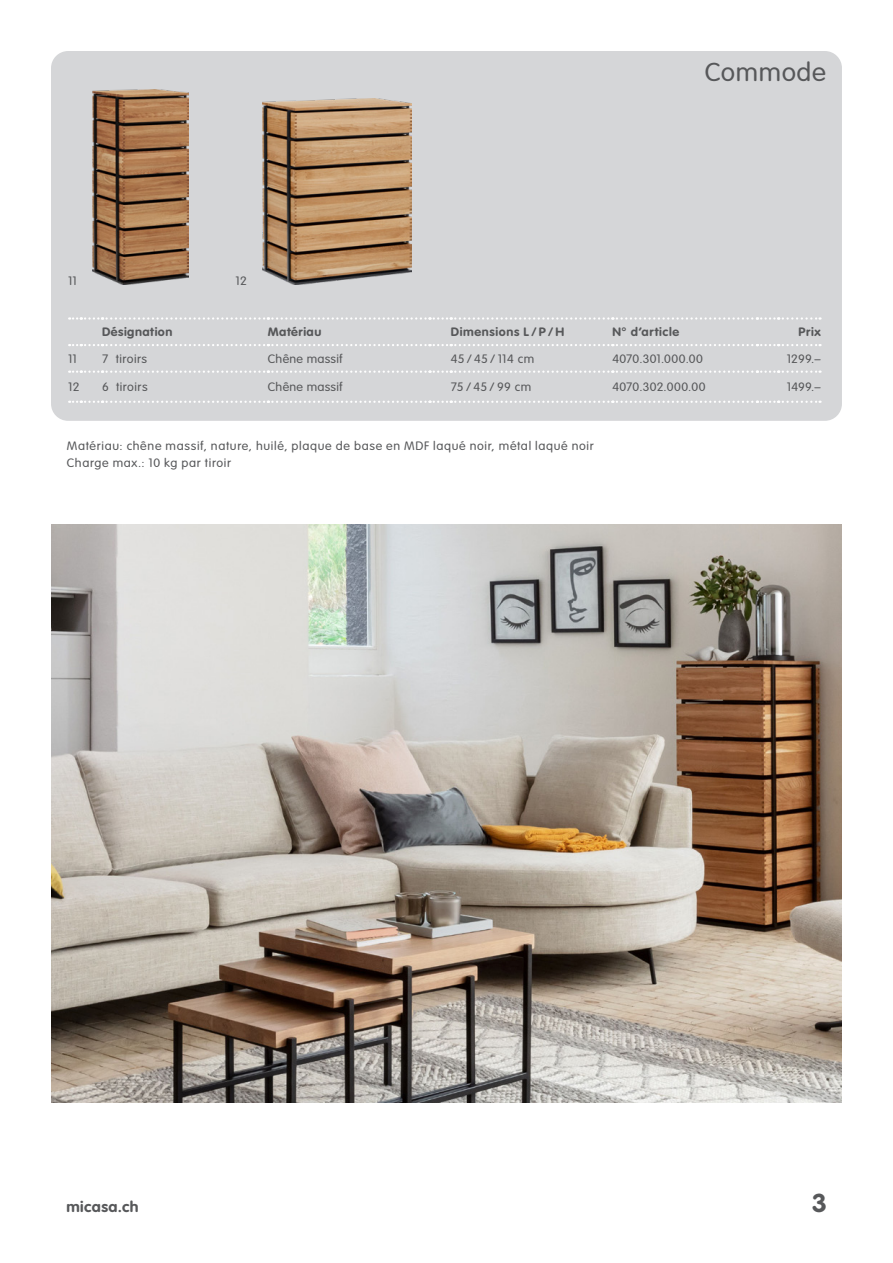
<style>
.page{position:relative;width:893px;height:1263px;background:#fff}
.page>*{position:absolute;margin:0;border:0;box-sizing:border-box;transform-origin:0 0}
.t1{font:300 25.5px "VAG Rounded Std";letter-spacing:.02em;color:#57585a;scale:1.05 1}
.t2{font:700 25.5px "VAG Rounded Std";color:#57585a;scale:1.05 1}
.t3{font:700 15px "VAG Rounded Std";letter-spacing:.03em;color:#57585a;scale:1.05 1}
.t4{font:300 12px/16.5px "VAG Rounded Std";letter-spacing:.045em;color:#57585a;scale:1.05 1}
.t5{font:700 12px "VAG Rounded Std";letter-spacing:.045em;color:#57585a;scale:1.05 1}
.t6{font:300 12px "VAG Rounded Std";letter-spacing:.025em;color:#57585a;scale:1.05 1}
.t7{font:300 12px "VAG Rounded Std";letter-spacing:.02em;color:#57585a;scale:1.05 1}
</style>
<div class="page">
<img style="left:51px;top:525px;width:791px;height:578px">
<div style="left:51px;top:51px;width:791px;height:370px;background:#d5d6d8;border-radius:17px"></div>
<svg style="left:69px;top:344px;width:752px;height:2px"></svg>
<svg style="left:69px;top:370px;width:752px;height:3px"></svg>
<svg style="left:69px;top:401px;width:752px;height:2px"></svg>
<svg style="left:69px;top:317px;width:752px;height:3px"></svg>
<img style="left:92px;top:90px;width:97px;height:195px">
<img style="left:262px;top:99px;width:149px;height:186px">
<p class="t4" style="left:68px;top:273px;width:10px">11</p>
<p class="t4" style="left:236px;top:273px;width:12px">12</p>
<h1 class="t1" style="left:705px;top:58px;width:117px">Commode</h1>
<p class="t5" style="left:102px;top:325px;width:68px">Désignation</p>
<p class="t5" style="left:268px;top:325px;width:52px">Matériau</p>
<p class="t5" style="left:451px;top:325px;width:110px">Dimensions L / P / H</p>
<p class="t5" style="left:612px;top:325px;width:65px">N° d’article</p>
<p class="t5" style="left:799px;top:325px;width:23px">Prix</p>
<p class="t4" style="left:68px;top:351px;width:10px">11</p>
<p class="t4" style="left:102px;top:351px;width:44px">7 tiroirs</p>
<p class="t7" style="left:268px;top:352px;width:73px">Chêne massif</p>
<p class="t4" style="left:451px;top:351px;width:81px">45 / 45 / 114 cm</p>
<p class="t6" style="left:612px;top:352px;width:88px">4070.301.000.00</p>
<p class="t4" style="left:787px;top:351px;width:34px">1299.–</p>
<p class="t4" style="left:68px;top:379px;width:12px">12</p>
<p class="t4" style="left:102px;top:379px;width:45px">6 tiroirs</p>
<p class="t7" style="left:268px;top:380px;width:73px">Chêne massif</p>
<p class="t4" style="left:451px;top:379px;width:78px">75/45/99 cm</p>
<p class="t6" style="left:612px;top:380px;width:90px">4070.302.000.00</p>
<p class="t4" style="left:787px;top:379px;width:34px">1499.–</p>
<p class="t4" style="left:67px;top:438px;width:503px">Matériau: chêne massif, nature, huilé, plaque de base en MDF laqué noir, métal laqué noir<br>Charge max.: 10 kg par tiroir</p>
<p class="t3" style="left:66px;top:1198px;width:70px">micasa.ch</p>
<h1 class="t2" style="left:812px;top:1188px;width:16px">3</h1>
</div>
